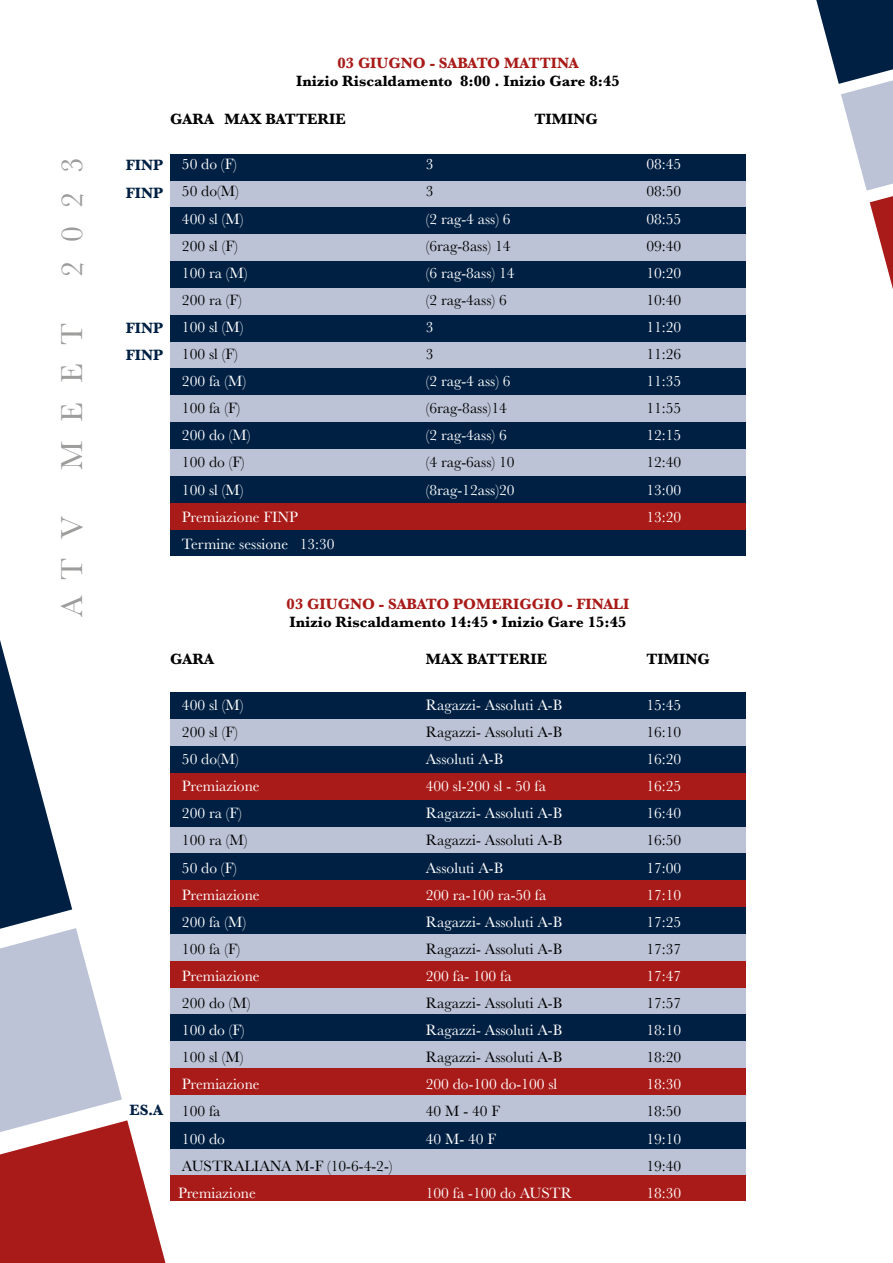
<style>
.page{position:relative;width:893px;height:1263px;background:#fff}
.page>*{position:absolute;margin:0;border:0;box-sizing:border-box;transform-origin:0 0}
.t1{font:31.5px "Baskerville";letter-spacing:.6em;color:#9d9d9c}
.t2{font:15.45px "Baskerville";color:#fff}
.t3{font:15.45px "Baskerville";color:#000}
.t4{font:700 15.45px "Baskerville";color:#000}
.t5{font:700 15.45px "Baskerville";color:#a91b18}
.t6{font:700 15.45px/27.2px "Baskerville";color:#002043}
</style>
<div class="page">
<svg style="left:0;top:640px;width:165px;height:623px"></svg>
<div style="left:170px;top:529px;width:576px;height:27px;background:#002043"></div>
<div style="left:170px;top:154px;width:576px;height:27px;background:#002043"></div>
<div style="left:170px;top:181px;width:576px;height:26px;background:#bcc3d6"></div>
<div style="left:170px;top:395px;width:576px;height:27px;background:#bcc3d6"></div>
<div style="left:170px;top:288px;width:576px;height:27px;background:#bcc3d6"></div>
<div style="left:170px;top:207px;width:576px;height:27px;background:#002043"></div>
<div style="left:170px;top:422px;width:576px;height:27px;background:#002043"></div>
<div style="left:170px;top:315px;width:576px;height:27px;background:#002043"></div>
<div style="left:170px;top:503px;width:576px;height:26px;background:#a91b18"></div>
<div style="left:170px;top:234px;width:576px;height:27px;background:#bcc3d6"></div>
<div style="left:170px;top:449px;width:576px;height:27px;background:#bcc3d6"></div>
<div style="left:170px;top:342px;width:576px;height:26px;background:#bcc3d6"></div>
<div style="left:170px;top:261px;width:576px;height:27px;background:#002043"></div>
<div style="left:170px;top:476px;width:576px;height:27px;background:#002043"></div>
<div style="left:170px;top:368px;width:576px;height:27px;background:#002043"></div>
<div style="left:170px;top:692px;width:576px;height:27px;background:#002043"></div>
<div style="left:170px;top:719px;width:576px;height:27px;background:#bcc3d6"></div>
<div style="left:170px;top:827px;width:576px;height:26px;background:#bcc3d6"></div>
<div style="left:170px;top:746px;width:576px;height:27px;background:#002043"></div>
<div style="left:170px;top:853px;width:576px;height:27px;background:#002043"></div>
<div style="left:170px;top:773px;width:576px;height:27px;background:#a91b18"></div>
<div style="left:170px;top:880px;width:576px;height:27px;background:#a91b18"></div>
<div style="left:170px;top:800px;width:576px;height:27px;background:#002043"></div>
<div style="left:170px;top:907px;width:576px;height:27px;background:#002043"></div>
<div style="left:170px;top:934px;width:576px;height:27px;background:#bcc3d6"></div>
<div style="left:170px;top:1041px;width:576px;height:27px;background:#bcc3d6"></div>
<div style="left:170px;top:961px;width:576px;height:26px;background:#a91b18"></div>
<div style="left:170px;top:1068px;width:576px;height:27px;background:#a91b18"></div>
<div style="left:170px;top:1174px;width:576px;height:27px;background:#a91b18"></div>
<div style="left:170px;top:987px;width:576px;height:27px;background:#bcc3d6"></div>
<div style="left:170px;top:1095px;width:576px;height:27px;background:#bcc3d6"></div>
<div style="left:170px;top:1148px;width:576px;height:27px;background:#bcc3d6"></div>
<div style="left:170px;top:1014px;width:576px;height:27px;background:#002043"></div>
<div style="left:170px;top:1122px;width:576px;height:26px;background:#002043"></div>
<svg style="left:816px;top:0;width:77px;height:289px"></svg>
<h1 class="t1" style="left:52px;top:277px;width:121px;rotate:-90deg">2023</h1>
<p class="t6" style="left:126px;top:152px;width:39px">FINP<br>FINP</p>
<h1 class="t1" style="left:52px;top:470px;width:149px;rotate:-90deg">MEET</h1>
<h1 class="t1" style="left:52px;top:617px;width:103px;rotate:-90deg">ATV</h1>
<p class="t6" style="left:126px;top:315px;width:39px">FINP<br>FINP</p>
<p class="t5" style="left:337px;top:52px;width:243px">03 GIUGNO - SABATO MATTINA</p>
<p class="t4" style="left:296px;top:71px;width:325px">Inizio Riscaldamento 8:00 . Inizio Gare 8:45</p>
<p class="t4" style="left:170px;top:108px;width:177px">GARA MAX BATTERIE</p>
<p class="t4" style="left:534px;top:108px;width:65px">TIMING</p>
<p class="t2" style="left:182px;top:154px;width:57px">50 do (F)</p>
<p class="t2" style="left:426px;top:154px;width:9px">3</p>
<p class="t2" style="left:646px;top:154px;width:36px">08:45</p>
<p class="t3" style="left:182px;top:182px;width:58px">50 do(M)</p>
<p class="t3" style="left:426px;top:182px;width:9px">3</p>
<p class="t3" style="left:646px;top:182px;width:36px">08:50</p>
<p class="t2" style="left:182px;top:209px;width:63px">400 sl (M)</p>
<p class="t2" style="left:426px;top:209px;width:86px">(2 rag-4 ass) 6</p>
<p class="t2" style="left:646px;top:209px;width:36px">08:55</p>
<p class="t3" style="left:182px;top:236px;width:57px">200 sl (F)</p>
<p class="t3" style="left:426px;top:236px;width:86px">(6rag-8ass) 14</p>
<p class="t3" style="left:646px;top:236px;width:36px">09:40</p>
<p class="t2" style="left:182px;top:263px;width:67px">100 ra (M)</p>
<p class="t2" style="left:426px;top:263px;width:90px">(6 rag-8ass) 14</p>
<p class="t2" style="left:646px;top:263px;width:36px">10:20</p>
<p class="t3" style="left:182px;top:290px;width:61px">200 ra (F)</p>
<p class="t3" style="left:426px;top:290px;width:82px">(2 rag-4ass) 6</p>
<p class="t3" style="left:646px;top:290px;width:36px">10:40</p>
<p class="t2" style="left:182px;top:317px;width:63px">100 sl (M)</p>
<p class="t2" style="left:426px;top:317px;width:9px">3</p>
<p class="t2" style="left:646px;top:317px;width:36px">11:20</p>
<p class="t3" style="left:182px;top:344px;width:57px">100 sl (F)</p>
<p class="t3" style="left:426px;top:344px;width:9px">3</p>
<p class="t3" style="left:646px;top:344px;width:36px">11:26</p>
<p class="t2" style="left:182px;top:371px;width:66px">200 fa (M)</p>
<p class="t2" style="left:426px;top:371px;width:86px">(2 rag-4 ass) 6</p>
<p class="t2" style="left:646px;top:371px;width:36px">11:35</p>
<p class="t3" style="left:182px;top:398px;width:60px">100 fa (F)</p>
<p class="t3" style="left:426px;top:398px;width:82px">(6rag-8ass)14</p>
<p class="t3" style="left:646px;top:398px;width:36px">11:55</p>
<p class="t2" style="left:182px;top:425px;width:70px">200 do (M)</p>
<p class="t2" style="left:426px;top:425px;width:82px">(2 rag-4ass) 6</p>
<p class="t2" style="left:646px;top:425px;width:36px">12:15</p>
<p class="t3" style="left:182px;top:453px;width:64px">100 do (F)</p>
<p class="t3" style="left:426px;top:453px;width:90px">(4 rag-6ass) 10</p>
<p class="t3" style="left:646px;top:453px;width:36px">12:40</p>
<p class="t2" style="left:182px;top:480px;width:63px">100 sl (M)</p>
<p class="t2" style="left:426px;top:480px;width:90px">(8rag-12ass)20</p>
<p class="t2" style="left:646px;top:480px;width:36px">13:00</p>
<p class="t2" style="left:182px;top:507px;width:117px">Premiazione FINP</p>
<p class="t2" style="left:646px;top:507px;width:36px">13:20</p>
<p class="t2" style="left:182px;top:534px;width:154px">Termine sessione 13:30</p>
<p class="t5" style="left:287px;top:593px;width:344px">03 GIUGNO - SABATO POMERIGGIO - FINALI</p>
<p class="t4" style="left:290px;top:611px;width:338px">Inizio Riscaldamento 14:45 • Inizio Gare 15:45</p>
<p class="t4" style="left:170px;top:648px;width:45px">GARA</p>
<p class="t4" style="left:426px;top:648px;width:123px">MAX BATTERIE</p>
<p class="t4" style="left:646px;top:648px;width:65px">TIMING</p>
<p class="t2" style="left:182px;top:695px;width:63px">400 sl (M)</p>
<p class="t2" style="left:426px;top:695px;width:138px">Ragazzi- Assoluti A-B</p>
<p class="t2" style="left:646px;top:695px;width:36px">15:45</p>
<p class="t3" style="left:182px;top:722px;width:57px">200 sl (F)</p>
<p class="t3" style="left:426px;top:722px;width:138px">Ragazzi- Assoluti A-B</p>
<p class="t3" style="left:646px;top:722px;width:36px">16:10</p>
<p class="t2" style="left:182px;top:749px;width:58px">50 do(M)</p>
<p class="t2" style="left:426px;top:749px;width:79px">Assoluti A-B</p>
<p class="t2" style="left:646px;top:749px;width:36px">16:20</p>
<p class="t2" style="left:182px;top:776px;width:79px">Premiazione</p>
<p class="t2" style="left:426px;top:776px;width:122px">400 sl-200 sl - 50 fa</p>
<p class="t2" style="left:646px;top:776px;width:36px">16:25</p>
<p class="t2" style="left:182px;top:803px;width:61px">200 ra (F)</p>
<p class="t2" style="left:426px;top:803px;width:138px">Ragazzi- Assoluti A-B</p>
<p class="t2" style="left:646px;top:803px;width:36px">16:40</p>
<p class="t3" style="left:182px;top:831px;width:67px">100 ra (M)</p>
<p class="t3" style="left:426px;top:831px;width:138px">Ragazzi- Assoluti A-B</p>
<p class="t3" style="left:646px;top:831px;width:36px">16:50</p>
<p class="t2" style="left:182px;top:858px;width:57px">50 do (F)</p>
<p class="t2" style="left:426px;top:858px;width:79px">Assoluti A-B</p>
<p class="t2" style="left:646px;top:858px;width:36px">17:00</p>
<p class="t2" style="left:182px;top:885px;width:79px">Premiazione</p>
<p class="t2" style="left:426px;top:885px;width:122px">200 ra-100 ra-50 fa</p>
<p class="t2" style="left:646px;top:885px;width:36px">17:10</p>
<p class="t2" style="left:182px;top:912px;width:66px">200 fa (M)</p>
<p class="t2" style="left:426px;top:912px;width:138px">Ragazzi- Assoluti A-B</p>
<p class="t2" style="left:646px;top:912px;width:36px">17:25</p>
<p class="t3" style="left:182px;top:939px;width:60px">100 fa (F)</p>
<p class="t3" style="left:426px;top:939px;width:138px">Ragazzi- Assoluti A-B</p>
<p class="t3" style="left:646px;top:939px;width:36px">17:37</p>
<p class="t2" style="left:182px;top:966px;width:79px">Premiazione</p>
<p class="t2" style="left:426px;top:966px;width:87px">200 fa- 100 fa</p>
<p class="t2" style="left:646px;top:966px;width:36px">17:47</p>
<p class="t3" style="left:182px;top:993px;width:70px">200 do (M)</p>
<p class="t3" style="left:426px;top:993px;width:138px">Ragazzi- Assoluti A-B</p>
<p class="t3" style="left:646px;top:993px;width:36px">17:57</p>
<p class="t2" style="left:182px;top:1020px;width:64px">100 do (F)</p>
<p class="t2" style="left:426px;top:1020px;width:138px">Ragazzi- Assoluti A-B</p>
<p class="t2" style="left:646px;top:1020px;width:36px">18:10</p>
<p class="t3" style="left:182px;top:1047px;width:63px">100 sl (M)</p>
<p class="t3" style="left:426px;top:1047px;width:138px">Ragazzi- Assoluti A-B</p>
<p class="t3" style="left:646px;top:1047px;width:36px">18:20</p>
<p class="t2" style="left:182px;top:1074px;width:79px">Premiazione</p>
<p class="t2" style="left:426px;top:1074px;width:133px">200 do-100 do-100 sl</p>
<p class="t2" style="left:646px;top:1074px;width:36px">18:30</p>
<p class="t3" style="left:182px;top:1101px;width:40px">100 fa</p>
<p class="t3" style="left:426px;top:1101px;width:76px">40 M - 40 F</p>
<p class="t3" style="left:646px;top:1101px;width:36px">18:50</p>
<p class="t2" style="left:182px;top:1129px;width:44px">100 do</p>
<p class="t2" style="left:426px;top:1129px;width:72px">40 M- 40 F</p>
<p class="t2" style="left:646px;top:1129px;width:36px">19:10</p>
<p class="t3" style="left:182px;top:1156px;width:212px">AUSTRALIANA M-F (10-6-4-2-)</p>
<p class="t3" style="left:646px;top:1156px;width:36px">19:40</p>
<p class="t2" style="left:178px;top:1183px;width:79px">Premiazione</p>
<p class="t2" style="left:426px;top:1183px;width:148px">100 fa -100 do AUSTR</p>
<p class="t2" style="left:646px;top:1183px;width:36px">18:30</p>
<p class="t6" style="left:129px;top:1097px;width:35px">ES.A</p>
</div>
